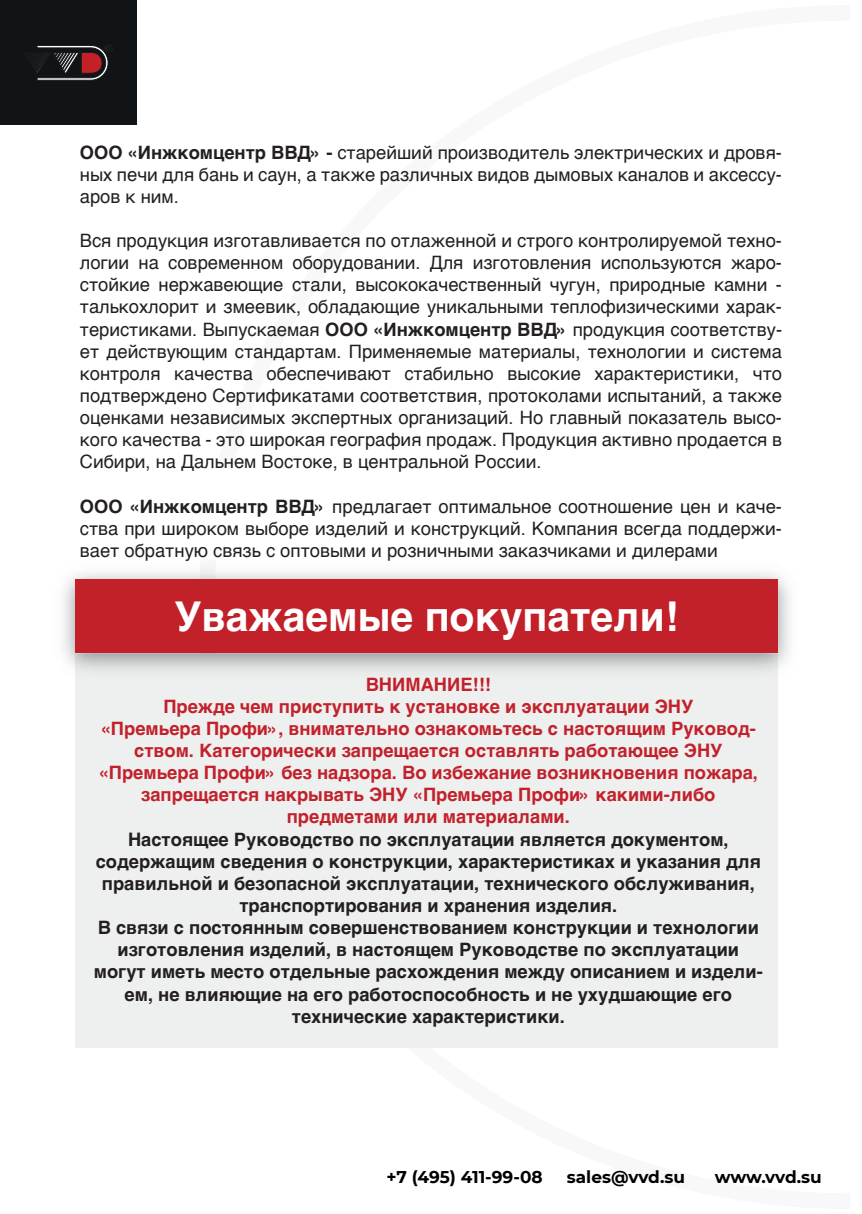
<style>
.page{position:relative;width:862px;height:1214px;background:#fff}
.page>*{position:absolute;margin:0;border:0;box-sizing:border-box;transform-origin:0 0}
.t1{font:700 41.2px "Helvetica";color:#fff}
.t2{font:18.4px/22.2px "Helvetica";color:#231f20;text-align:justify}
.t3{font:700 18.4px/22.2px "Helvetica";color:#231f20;text-align:center}
.t4{font:700 18.4px/22.2px "Helvetica";color:#c2212b;text-align:center}
.t5{font:700 17px "Montserrat";color:#000001}
.s1{font-weight:700}
</style>
<div class="page">
<div style="left:0;top:0;width:136px;height:125px;background:#111416"></div>
<svg style="left:30px;top:45px;width:83px;height:36px"></svg>
<div style="left:75px;top:654px;width:702px;height:393px;background:#eef0ef"></div>
<img style="left:63px;top:567px;width:727px;height:118px">
<div style="left:75px;top:579px;width:702px;height:74px;background:#c32129"></div>
<p class="t2" style="left:80px;top:141px;width:703px"><span class="s1">ООО «Инжкомцентр ВВД» -</span> старейший производитель электрических и дровя&shy;ных печи для бань и саун, а также различных видов дымовых каналов и аксессу&shy;аров к ним.</p>
<p class="t2" style="left:80px;top:230px;width:704px">Вся продукция изготавливается по отлаженной и строго контролируемой техно&shy;логии на современном оборудовании. Для изготовления используются жаро&shy;стойкие нержавеющие стали, высококачественный чугун, природные камни - талькохлорит и змеевик, обладающие уникальными теплофизическими харак&shy;теристиками. Выпускаемая <span class="s1">ООО «Инжкомцентр ВВД»</span> продукция соответству&shy;ет действующим стандартам. Применяемые материалы, технологии и система контроля качества обеспечивают стабильно высокие характеристики, что подтверждено Сертификатами соответствия, протоколами испытаний, а также оценками независимых экспертных организаций. Но главный показатель высо&shy;кого качества - это широкая география продаж. Продукция активно продается в Сибири, на Дальнем Востоке, в центральной России.</p>
<p class="t2" style="left:80px;top:495px;width:703px"><span class="s1">ООО «Инжкомцентр ВВД»</span> предлагает оптимальное соотношение цен и каче&shy;ства при широком выборе изделий и конструкций. Компания всегда поддержи&shy;вает обратную связь с оптовыми и розничными заказчиками и дилерами</p>
<h1 class="t1" style="left:174px;top:591px;width:506px">Уважаемые покупатели!</h1>
<p class="t4" style="left:99px;top:675px;width:661px">ВНИМАНИЕ!!!<br>Прежде чем приступить к установке и эксплуатации ЭНУ<br>«Премьера Профи», внимательно ознакомьтесь с настоящим Руковод&shy;ством. Категорически запрещается оставлять работающее ЭНУ «Премьера Профи» без надзора. Во избежание возникновения пожара, запрещается накрывать ЭНУ «Премьера Профи» какими-либо предметами или материалами.</p>
<p class="t3" style="left:94px;top:830px;width:670px">Настоящее Руководство по эксплуатации является документом, содержащим сведения о конструкции, характеристиках и указания для правильной и безопасной эксплуатации, технического обслуживания, транспортирования и хранения изделия.<br>В связи с постоянным совершенствованием конструкции и технологии изготовления изделий, в настоящем Руководстве по эксплуатации могут иметь место отдельные расхождения между описанием и издели&shy;ем, не влияющие на его работоспособность и не ухудшающие его технические характеристики.</p>
<p class="t5" style="left:386px;top:1164px;width:158px">+7 (495) 411-99-08</p>
<p class="t5" style="left:567px;top:1164px;width:120px">sales@vvd.su</p>
<p class="t5" style="left:715px;top:1164px;width:108px">www.vvd.su</p>
</div>
